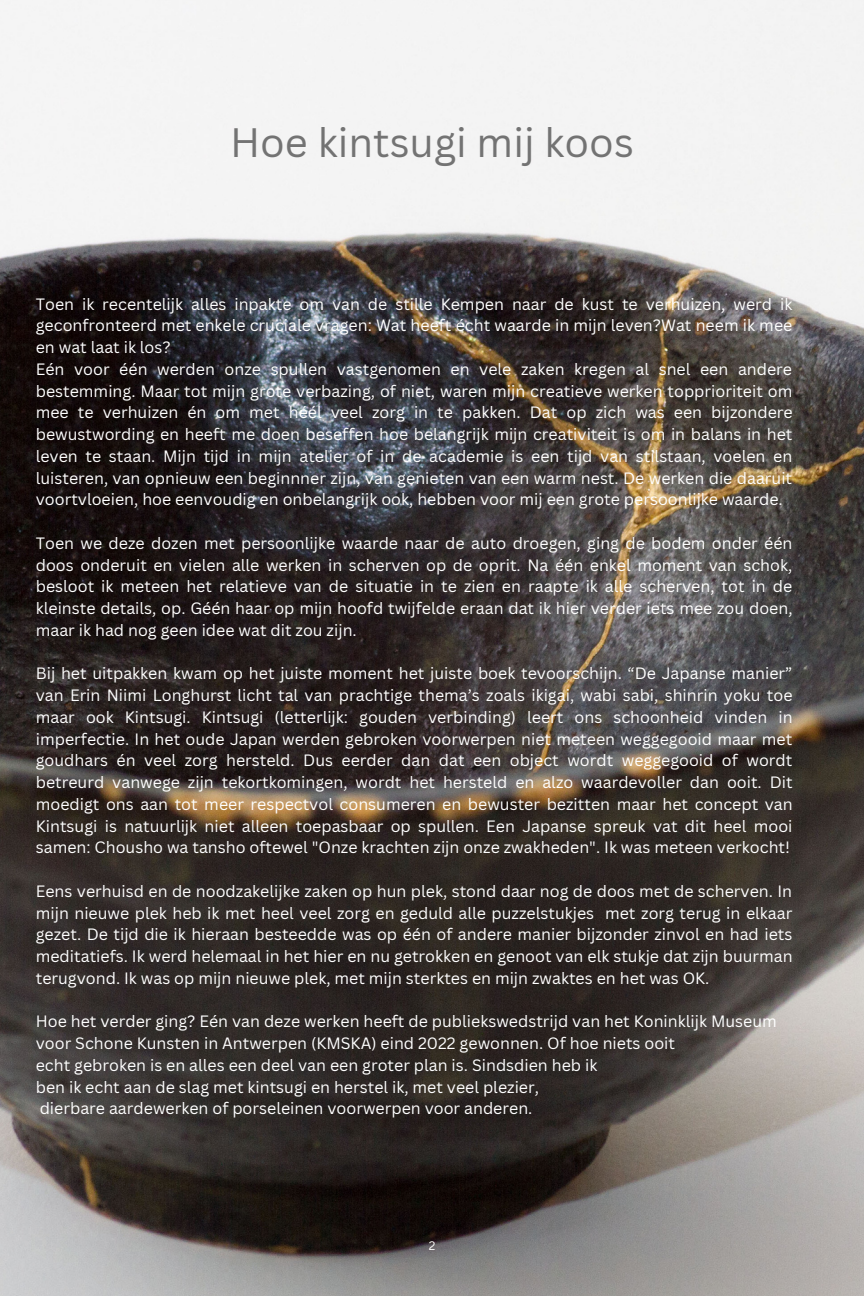
<style>
.page{position:relative;width:864px;height:1296px;background:#fff}
.page>*{position:absolute;margin:0;border:0;box-sizing:border-box;transform-origin:0 0}
.t1{font:40px "Canva Sans";color:#737373}
.t2{font:16px/21.8px "Canva Sans";color:#fff;text-align:justify}
.t3{font:12px "Canva Sans";color:#fff}
</style>
<div class="page">
<img style="left:0;top:0;width:864px;height:1296px">
<p class="t1" style="left:230px;top:114px;width:405px">Hoe kintsugi mij koos</p>
<p class="t2" style="left:36px;top:293px;width:758px">Toen ik recentelijk alles inpakte om van de stille Kempen naar de kust te verhuizen, werd ik geconfronteerd met enkele cruciale vragen: Wat heeft écht waarde in mijn leven?Wat neem ik mee en wat laat ik los?</p>
<p class="t2" style="left:36px;top:358px;width:758px">Eén voor één werden onze spullen vastgenomen en vele zaken kregen al snel een andere bestemming. Maar tot mijn grote verbazing, of niet, waren mijn creatieve werken topprioriteit om mee te verhuizen én om met héél veel zorg in te pakken. Dat op zich was een bijzondere bewustwording en heeft me doen beseffen hoe belangrijk mijn creativiteit is om in balans in het leven te staan. Mijn tijd in mijn atelier of in de academie is een tijd van stilstaan, voelen en luisteren, van opnieuw een beginnner zijn, van genieten van een warm nest. De werken die daaruit voortvloeien, hoe eenvoudig en onbelangrijk ook, hebben voor mij een grote persoonlijke waarde.</p>
<p class="t2" style="left:36px;top:532px;width:758px">Toen we deze dozen met persoonlijke waarde naar de auto droegen, ging de bodem onder één doos onderuit en vielen alle werken in scherven op de oprit. Na één enkel moment van schok, besloot ik meteen het relatieve van de situatie in te zien en raapte ik alle scherven, tot in de kleinste details, op. Géén haar op mijn hoofd twijfelde eraan dat ik hier verder iets mee zou doen, maar ik had nog geen idee wat dit zou zijn.</p>
<p class="t2" style="left:36px;top:662px;width:759px">Bij het uitpakken kwam op het juiste moment het juiste boek tevoorschijn. “De Japanse manier” van Erin Niimi Longhurst licht tal van prachtige thema’s zoals ikigai, wabi sabi, shinrin yoku toe maar ook Kintsugi. Kintsugi (letterlijk: gouden verbinding) leert ons schoonheid vinden in imperfectie. In het oude Japan werden gebroken voorwerpen niet meteen weggegooid maar met goudhars én veel zorg hersteld. Dus eerder dan dat een object wordt weggegooid of wordt betreurd vanwege zijn tekortkomingen, wordt het hersteld en alzo waardevoller dan ooit. Dit moedigt ons aan tot meer respectvol consumeren en bewuster bezitten maar het concept van Kintsugi is natuurlijk niet alleen toepasbaar op spullen. Een Japanse spreuk vat dit heel mooi samen: Chousho wa tansho oftewel "Onze krachten zijn onze zwakheden". Ik was meteen verkocht!</p>
<p class="t2" style="left:36px;top:880px;width:759px">Eens verhuisd en de noodzakelijke zaken op hun plek, stond daar nog de doos met de scherven. In mijn nieuwe plek heb ik met heel veel zorg en geduld alle puzzelstukjes met zorg terug in elkaar gezet. De tijd die ik hieraan besteedde was op één of andere manier bijzonder zinvol en had iets meditatiefs. Ik werd helemaal in het hier en nu getrokken en genoot van elk stukje dat zijn buurman terugvond. Ik was op mijn nieuwe plek, met mijn sterktes en mijn zwaktes en het was OK.</p>
<p class="t2" style="left:36px;top:1010px;width:743px">Hoe het verder ging? Eén van deze werken heeft de publiekswedstrijd van het Koninklijk Museum</p>
<p class="t2" style="left:36px;top:1032px;width:641px">voor Schone Kunsten in Antwerpen (KMSKA) eind 2022 gewonnen. Of hoe niets ooit</p>
<p class="t2" style="left:36px;top:1054px;width:563px">echt gebroken is en alles een deel van een groter plan is. Sindsdien heb ik</p>
<p class="t2" style="left:36px;top:1076px;width:505px">ben ik echt aan de slag met kintsugi en herstel ik, met veel plezier,</p>
<p class="t2" style="left:40px;top:1097px;width:494px">dierbare aardewerken of porseleinen voorwerpen voor anderen.</p>
<p class="t3" style="left:429px;top:1237px;width:8px">2</p>
</div>
